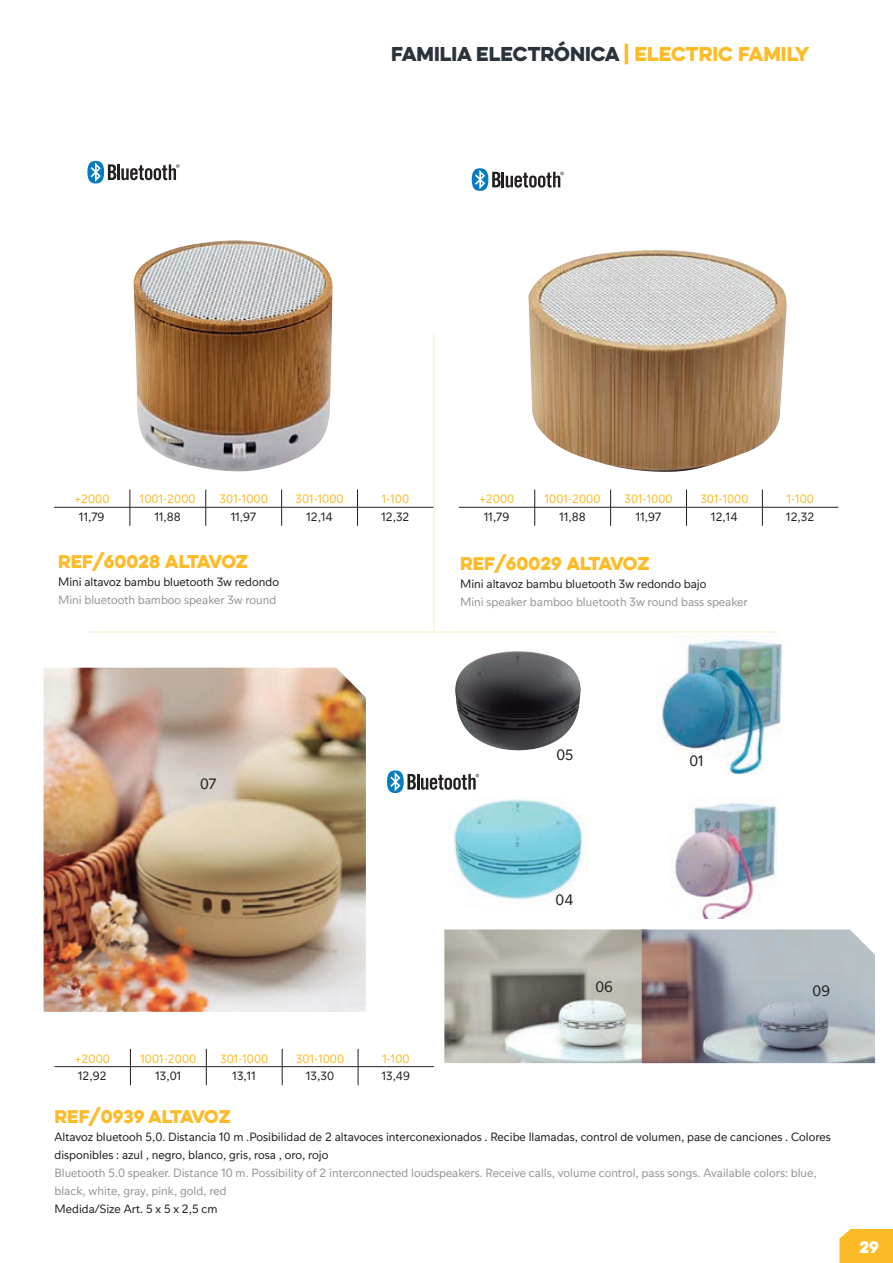
<style>
.page{position:relative;width:893px;height:1263px;background:#fff}
.page>*{position:absolute;margin:0;border:0;box-sizing:border-box;transform-origin:0 0}
.t1{font:18px "Eveleth W01 Clean";color:#2b343c}
.t2{font:16.5px "Eveleth W01 Clean";color:#fdbb28}
.t3{font:15px "Travel";color:#231f20}
.t4{font:15px "Eveleth W01 Clean";color:#fff}
.t5{font:12.15px "Travel";color:#fdbb28}
.t6{font:12px/18px "Travel";color:#231f20}
.t7{font:12px/18px "Travel";color:#939598}
.s1{color:#fdbb28}
.s2{font-size:16.65px}
</style>
<div class="page">
<div style="left:839px;top:1229px;width:54px;height:34px;background:#fdbb28"></div>
<svg style="left:87px;top:161px;width:92px;height:22px"></svg>
<svg style="left:472px;top:168px;width:92px;height:23px"></svg>
<hr style="left:87px;top:631px;width:691px;height:2px;background:#fef3dd">
<img style="left:444px;top:929px;width:198px;height:134px">
<img style="left:642px;top:929px;width:233px;height:134px">
<img style="left:44px;top:668px;width:322px;height:344px">
<img style="left:656px;top:640px;width:126px;height:133px">
<img style="left:448px;top:799px;width:135px;height:102px">
<img style="left:455px;top:651px;width:57px;height:88px">
<img style="left:674px;top:803px;width:104px;height:115px">
<img style="left:134px;top:240px;width:199px;height:232px">
<img style="left:528px;top:250px;width:259px;height:222px">
<hr style="left:433px;top:332px;width:2px;height:301px;background:#fef3dd">
<svg style="left:129px;top:489px;width:1px;height:37px"></svg>
<svg style="left:205px;top:489px;width:1px;height:37px"></svg>
<svg style="left:281px;top:489px;width:1px;height:37px"></svg>
<svg style="left:357px;top:489px;width:1px;height:37px"></svg>
<hr style="left:54px;top:507px;width:76px;height:1px;background:#231f20">
<hr style="left:130px;top:507px;width:76px;height:1px;background:#231f20">
<hr style="left:206px;top:507px;width:76px;height:1px;background:#231f20">
<hr style="left:282px;top:507px;width:75px;height:1px;background:#231f20">
<hr style="left:357px;top:507px;width:76px;height:1px;background:#231f20">
<svg style="left:130px;top:1049px;width:1px;height:36px"></svg>
<svg style="left:206px;top:1049px;width:1px;height:36px"></svg>
<svg style="left:282px;top:1049px;width:1px;height:36px"></svg>
<svg style="left:358px;top:1049px;width:1px;height:36px"></svg>
<hr style="left:55px;top:1066px;width:75px;height:1px;background:#231f20">
<hr style="left:130px;top:1066px;width:76px;height:1px;background:#231f20">
<hr style="left:206px;top:1066px;width:76px;height:1px;background:#231f20">
<hr style="left:282px;top:1066px;width:76px;height:1px;background:#231f20">
<hr style="left:358px;top:1066px;width:76px;height:1px;background:#231f20">
<svg style="left:387px;top:770px;width:92px;height:23px"></svg>
<svg style="left:534px;top:489px;width:1px;height:37px"></svg>
<svg style="left:610px;top:489px;width:1px;height:37px"></svg>
<svg style="left:686px;top:489px;width:1px;height:37px"></svg>
<svg style="left:762px;top:489px;width:1px;height:37px"></svg>
<hr style="left:459px;top:507px;width:76px;height:1px;background:#231f20">
<hr style="left:535px;top:507px;width:76px;height:1px;background:#231f20">
<hr style="left:611px;top:507px;width:75px;height:1px;background:#231f20">
<hr style="left:686px;top:507px;width:76px;height:1px;background:#231f20">
<hr style="left:762px;top:507px;width:76px;height:1px;background:#231f20">
<h1 class="t1" style="left:391px;top:41px;width:420px">FAMILIA ELECTRÓNICA <span class="s1">| ELECTRIC FAMILY</span></h1>
<p class="t5" style="left:74px;top:492px;width:37px">+2000</p>
<p class="t5" style="left:140px;top:492px;width:57px">1001-2000</p>
<p class="t5" style="left:220px;top:492px;width:50px">301-1000</p>
<p class="t5" style="left:295px;top:492px;width:50px">301-1000</p>
<p class="t5" style="left:382px;top:492px;width:29px">1-100</p>
<p class="t6" style="left:79px;top:507px;width:27px">11,79</p>
<p class="t6" style="left:155px;top:507px;width:28px">11,88</p>
<p class="t6" style="left:231px;top:507px;width:27px">11,97</p>
<p class="t6" style="left:306px;top:507px;width:28px">12,14</p>
<p class="t6" style="left:381px;top:507px;width:30px">12,32</p>
<h2 class="t2" style="left:58px;top:549px;width:191px">REF/60028 <span class="s2">ALTAVOZ</span></h2>
<p class="t6" style="left:58px;top:573px;width:222px">Mini altavoz bambu bluetooth 3w redondo</p>
<p class="t7" style="left:58px;top:591px;width:220px">Mini bluetooth bamboo speaker 3w round</p>
<p class="t5" style="left:479px;top:492px;width:37px">+2000</p>
<p class="t5" style="left:545px;top:492px;width:57px">1001-2000</p>
<p class="t5" style="left:624px;top:492px;width:50px">301-1000</p>
<p class="t5" style="left:700px;top:492px;width:50px">301-1000</p>
<p class="t5" style="left:787px;top:492px;width:29px">1-100</p>
<p class="t6" style="left:484px;top:507px;width:27px">11,79</p>
<p class="t6" style="left:560px;top:507px;width:28px">11,88</p>
<p class="t6" style="left:636px;top:507px;width:27px">11,97</p>
<p class="t6" style="left:711px;top:507px;width:28px">12,14</p>
<p class="t6" style="left:786px;top:507px;width:30px">12,32</p>
<h2 class="t2" style="left:460px;top:552px;width:191px">REF/60029 <span class="s2">ALTAVOZ</span></h2>
<p class="t6" style="left:460px;top:575px;width:248px">Mini altavoz bambu bluetooth 3w redondo bajo</p>
<p class="t7" style="left:460px;top:593px;width:289px">Mini speaker bamboo bluetooth 3w round bass speaker</p>
<p class="t3" style="left:200px;top:775px;width:18px">07</p>
<p class="t3" style="left:556px;top:746px;width:19px">05</p>
<p class="t3" style="left:689px;top:752px;width:16px">01</p>
<p class="t3" style="left:556px;top:890px;width:19px">04</p>
<p class="t5" style="left:75px;top:1051px;width:37px">+2000</p>
<p class="t5" style="left:140px;top:1051px;width:57px">1001-2000</p>
<p class="t5" style="left:220px;top:1051px;width:50px">301-1000</p>
<p class="t5" style="left:296px;top:1051px;width:50px">301-1000</p>
<p class="t5" style="left:382px;top:1051px;width:29px">1-100</p>
<p class="t6" style="left:78px;top:1067px;width:30px">12,92</p>
<p class="t6" style="left:155px;top:1067px;width:27px">13,01</p>
<p class="t6" style="left:233px;top:1067px;width:25px">13,11</p>
<p class="t6" style="left:306px;top:1067px;width:29px">13,30</p>
<p class="t6" style="left:382px;top:1067px;width:30px">13,49</p>
<p class="t3" style="left:595px;top:978px;width:19px">06</p>
<p class="t3" style="left:812px;top:982px;width:19px">09</p>
<h2 class="t2" style="left:55px;top:1104px;width:178px">REF/0939 ALTAVOZ</h2>
<p class="t6" style="left:55px;top:1127px;width:778px">Altavoz bluetooh 5,0. Distancia 10 m .Posibilidad de 2 altavoces interconexionados . Recibe llamadas, control de volumen, pase de canciones . Colores disponibles : azul , negro, blanco, gris, rosa , oro, rojo</p>
<p class="t7" style="left:55px;top:1163px;width:764px">Bluetooth 5.0 speaker. Distance 10 m. Possibility of 2 interconnected loudspeakers. Receive calls, volume control, pass songs. Available colors: blue, black, white, gray, pink, gold, red</p>
<p class="t6" style="left:55px;top:1199px;width:165px">Medida/Size Art. 5 x 5 x 2,5 cm</p>
<p class="t4" style="left:859px;top:1236px;width:21px">29</p>
</div>
